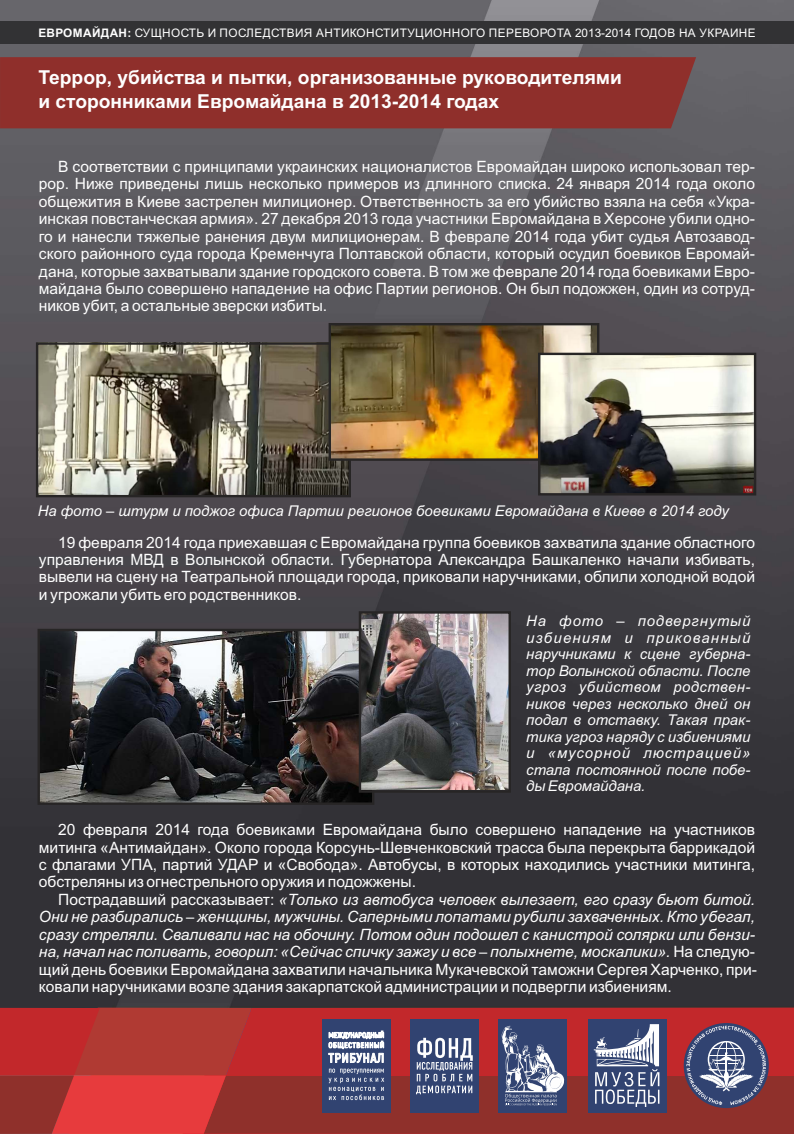
<style>
.page{position:relative;width:794px;height:1134px;background:#fff}
.page>*{position:absolute;margin:0;border:0;box-sizing:border-box;transform-origin:0 0}
.t1{font:700 19.2px/23.6px "Arial";color:#fefefe}
.t2{font:15.6px/17.4px "Arial";color:#fefefe;text-align:justify}
.t3{font:italic 15.6px/17.4px "Arial";color:#fefefe}
.t4{font:italic 14.8px/16.5px "Arial";color:#fefefe;text-align:justify}
.t5{font:11.8px "Arial";letter-spacing:.035em;color:#fefefe}
.s1{font-weight:700}
.s2{font-style:normal}
.s3{font-style:normal;font-size:14.8px}
</style>
<div class="page">
<img style="left:0;top:0;width:794px;height:1008px">
<svg style="left:0;top:1008px;width:794px;height:126px;background:#94424d"></svg>
<img style="left:39px;top:345px;width:309px;height:149px">
<div style="left:36px;top:342px;width:315px;height:155px;border:2px solid #272525"></div>
<img style="left:331px;top:326px;width:265px;height:132px">
<div style="left:328px;top:323px;width:271px;height:138px;border:2px solid #272525"></div>
<img style="left:41px;top:632px;width:330px;height:170px">
<div style="left:38px;top:629px;width:336px;height:176px;border:2px solid #272525"></div>
<img style="left:362px;top:614px;width:146px;height:176px">
<div style="left:359px;top:611px;width:152px;height:182px;border:2px solid #272525"></div>
<img style="left:541px;top:356px;width:212px;height:136px">
<div style="left:538px;top:353px;width:218px;height:142px;border:2px solid #272525"></div>
<div style="left:0;top:57px;width:696px;height:71px;background:#8f2f2b"></div>
<div style="left:0;top:21px;width:794px;height:23px;background:#323234"></div>
<p class="t5" style="left:38px;top:28px;width:719px"><span class="s1">ЕВРОМАЙДАН:</span> СУЩНОСТЬ И ПОСЛЕДСТВИЯ АНТИКОНСТИТУЦИОННОГО ПЕРЕВОРОТА 2013-2014 ГОДОВ НА УКРАИНЕ</p>
<p class="t1" style="left:38px;top:68px;width:585px">Террор, убийства и пытки, организованные руководителями и сторонниками Евромайдана в 2013-2014 годах</p>
<p class="t2" style="left:39px;top:159px;width:717px;text-indent:19px">В соответствии с принципами украинских националистов Евромайдан широко использовал тер&shy;рор. Ниже приведены лишь несколько примеров из длинного списка. 24 января 2014 года около общежития в Киеве застрелен милиционер. Ответственность за его убийство взяла на себя «Укра&shy;инская повстанческая армия». 27 декабря 2013 года участники Евромайдана в Херсоне убили одно&shy;го и нанесли тяжелые ранения двум милиционерам. В феврале 2014 года убит судья Автозавод&shy;ского районного суда города Кременчуга Полтавской области, который осудил боевиков Евромай&shy;дана, которые захватывали здание городского совета. В том же феврале 2014 года боевиками Евро&shy;майдана было совершено нападение на офис Партии регионов. Он был подожжен, один из сотруд&shy;ников убит, а остальные зверски избиты.</p>
<p class="t4" style="left:38px;top:504px;width:692px">На фото – штурм и поджог офиса Партии регионов боевиками Евромайдана в Киеве в 2014 году</p>
<p class="t2" style="left:39px;top:535px;width:717px;text-indent:19px">19 февраля 2014 года приехавшая с Евромайдана группа боевиков захватила здание областного управления МВД в Волынской области. Губернатора Александра Башкаленко начали избивать, вывели на сцену на Театральной площади города, приковали наручниками, облили холодной водой и угрожали убить его родственников.</p>
<p class="t4" style="left:526px;top:614px;width:225px">На фото – подвергнутый избиениям и прикованный наручниками к сцене губерна&shy;тор Волынской области. После угроз убийством родствен&shy;ников через несколько дней он подал в отставку. Такая прак&shy;тика угроз наряду с избиениями и «мусорной люстрацией» стала постоянной после побе&shy;ды Евромайдана.</p>
<p class="t2" style="left:39px;top:822px;width:717px;text-indent:19px">20 февраля 2014 года боевиками Евромайдана было совершено нападение на участников митинга «Антимайдан». Около города Корсунь-Шевченковский трасса была перекрыта баррикадой с флагами УПА, партий УДАР и «Свобода». Автобусы, в которых находились участники митинга, обстреляны из огнестрельного оружия и подожжены.</p>
<p class="t3" style="left:39px;top:892px;width:719px;text-indent:19px"><span class="s2">Пострадавший рассказывает:</span> «Только из автобуса человек вылезает, его сразу бьют битой.<br>Они не разбирались <span class="s3">–</span> женщины, мужчины. Саперными лопатами рубили захваченных. Кто убегал, сразу стреляли. Сваливали нас на обочину. Потом один подошел с канистрой солярки или бензи&shy;на, начал нас поливать, говорил: «Сейчас спичку зажгу и все <span class="s3">–</span> полыхнете, москалики». <span class="s2">На следую&shy;щий день боевики Евромайдана захватили начальника Мукачевской таможни Сергея Харченко, при&shy;ковали наручниками возле здания закарпатской администрации и подвергли избиениям.</span></p>
</div>
